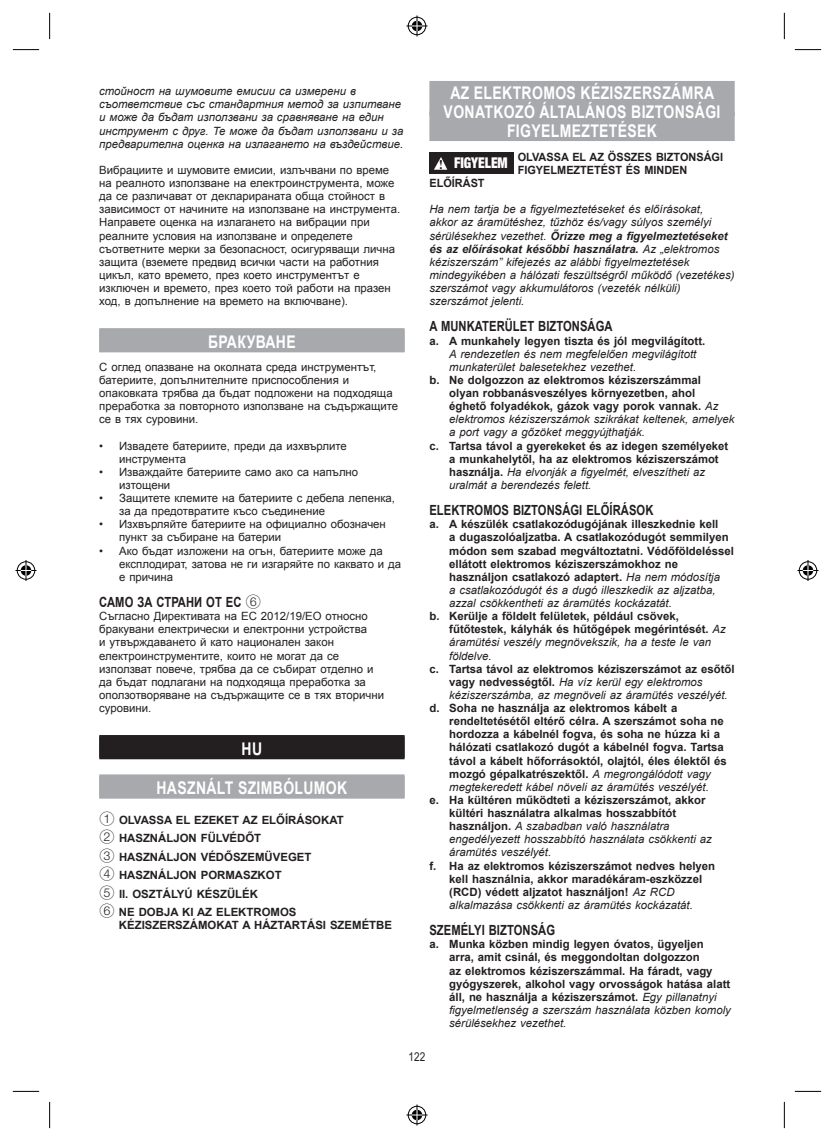
<style>
.page{position:relative;width:834px;height:1141px;background:#fff}
.page>*{position:absolute;margin:0;border:0;box-sizing:border-box;transform-origin:0 0}
.t1{font:700 17.5px/19.2px "Arial";letter-spacing:.025em;color:#fff;text-align:center;scale:.8 1}
.t2{font:900 condensed 14.88px "Helvetica Neue LT Pro";letter-spacing:-.005em;color:#fff;scale:.9 1}
.t3{font:700 14px "Arial";letter-spacing:.005em;color:#231f20;scale:.8 1}
.t4{font:12.25px "Arial Narrow";color:#231f20}
.t5{font:700 11.38px/13.1px "Arial";color:#231f20}
.t6{font:11.38px/13.1px "Arial";color:#231f20}
.t7{font:italic 11.38px/13.1px "Arial";color:#231f20}
.t8{font:700 11.38px/13.1px "Arial";color:#231f20;scale:.96 1}
.s1{font-family:"Circle He Nu";font-weight:300;font-size:15.75px}
.s2{font-family:"Times New Roman";font-weight:700;font-stretch:normal;font-size:13.47px;color:#231f20}
.s3{font-weight:700}
.s4{font-weight:400;font-style:italic}
.s5{font-weight:700;font-style:normal}
</style>
<div class="page">
<div style="left:99px;top:328px;width:305px;height:24px;background:#a8a9ad"></div>
<div style="left:99px;top:736px;width:305px;height:23px;background:#231f20"></div>
<div style="left:99px;top:735px;width:305px;height:23px;background:#231f20"></div>
<div style="left:99px;top:776px;width:305px;height:23px;background:#c3c4c7"></div>
<div style="left:99px;top:774px;width:305px;height:24px;background:#a8a9ad"></div>
<div style="left:429px;top:81px;width:305px;height:35px;background:#a8a9ad"></div>
<div style="left:429px;top:111px;width:305px;height:30px;background:#a8a9ad"></div>
<div style="left:429px;top:153px;width:85px;height:21px;background:#231f20"></div>
<svg style="left:434px;top:157px;width:13px;height:13px"></svg>
<svg style="left:13px;top:49px;width:26px;height:1px"></svg>
<svg style="left:794px;top:49px;width:27px;height:1px"></svg>
<svg style="left:13px;top:1091px;width:26px;height:1px"></svg>
<svg style="left:794px;top:1091px;width:27px;height:1px"></svg>
<svg style="left:49px;top:13px;width:1px;height:26px"></svg>
<svg style="left:49px;top:1102px;width:1px;height:26px"></svg>
<svg style="left:783px;top:13px;width:1px;height:26px"></svg>
<svg style="left:783px;top:1102px;width:1px;height:26px"></svg>
<svg style="left:406px;top:15px;width:21px;height:21px"></svg>
<svg style="left:406px;top:1104px;width:21px;height:21px"></svg>
<svg style="left:15px;top:560px;width:21px;height:21px"></svg>
<svg style="left:797px;top:560px;width:21px;height:21px"></svg>
<p class="t7" style="left:99px;top:85px;width:305px">стойност на шумовите емисии са измерени в съответствие със стандартния метод за изпитване и може да бъдат използвани за сравняване на един инструмент с друг. Те може да бъдат използвани и за предварителна оценка на излагането на въздействие.</p>
<p class="t6" style="left:99px;top:163px;width:302px">Вибрациите и шумовите емисии, излъчвани по време на реалното използване на електроинструмента, може да се различават от декларираната обща стойност в зависимост от начините на използване на инструмента.<br>Направете оценка на излагането на вибрации при реалните условия на използване и определете съответните мерки за безопасност, осигуряващи лична защита (вземете предвид всички части на работния цикъл, като времето, през което инструментът е изключен и времето, през което той работи на празен ход, в допълнение на времето на включване).</p>
<h1 class="t1" style="left:208px;top:333px;width:111px">БРАКУВАНЕ</h1>
<p class="t6" style="left:99px;top:360px;width:300px">С оглед опазване на околната среда инструментът, батериите, допълнителните приспособления и опаковката трябва да бъдат подложени на подходяща преработка за повторното използване на съдържащите се в тях суровини.</p>
<p class="t6" style="left:119px;top:439px;width:229px;text-indent:-20px">• Извадете батериите, преди да изхвърлите инструмента</p>
<p class="t6" style="left:119px;top:465px;width:240px;text-indent:-20px">• Изваждайте батериите само ако са напълно изтощени</p>
<p class="t6" style="left:119px;top:492px;width:277px;text-indent:-20px">• Защитете клемите на батериите с дебела лепенка, за да предотвратите късо съединение</p>
<p class="t6" style="left:119px;top:518px;width:268px;text-indent:-20px">• Изхвърляйте батериите на официално обозначен пункт за събиране на батерии</p>
<p class="t6" style="left:119px;top:544px;width:283px;text-indent:-20px">• Ако бъдат изложени на огън, батериите може да експлодират, затова не ги изгаряйте по каквато и да е причина</p>
<p class="t3" style="left:99px;top:593px;width:204px">САМО ЗА СТРАНИ ОТ ЕС <span class="s1">6</span></p>
<p class="t6" style="left:99px;top:610px;width:286px">Съгласно Директивата на ЕС 2012/19/EO относно бракувани електрически и електронни устройства<br>и утвърждаването й като национален закон електроинструментите, които не могат да се използват повече, трябва да се събират отделно и да бъдат подлагани на подходяща преработка за оползотворяване на съдържащите се в тях вторични суровини.</p>
<h1 class="t1" style="left:241px;top:740px;width:27px">HU</h1>
<h1 class="t1" style="left:156px;top:779px;width:240px">HASZNÁLT SZIMBÓLUMOK</h1>
<p class="t5" style="left:99px;top:811px;width:246px;line-height:18.4px"><span class="s1">1</span> OLVASSA EL EZEKET AZ ELŐÍRÁSOKAT<br><span class="s1">2</span> HASZNÁLJON FÜLVÉDŐT<br><span class="s1">3</span> HASZNÁLJON VÉDŐSZEMÜVEGET<br><span class="s1">4</span> HASZNÁLJON PORMASZKOT<br><span class="s1">5</span> II. OSZTÁLYÚ KÉSZÜLÉK<br><span class="s1">6</span> NE DOBJA KI AZ ELEKTROMOS</p>
<p class="t5" style="left:119px;top:919px;width:274px">KÉZISZERSZÁMOKAT A HÁZTARTÁSI SZEMÉTBE</p>
<h1 class="t1" style="left:443px;top:83px;width:347px">AZ ELEKTROMOS KÉZISZERSZÁMRA<br>VONATKOZÓ ÁLTALÁNOS BIZTONSÁGI<br>FIGYELMEZTETÉSEK</h1>
<h2 class="t2" style="left:438px;top:154px;width:78px"><span class="s2">!</span> FIGYELEM</h2>
<p class="t8" style="left:517px;top:151px;width:215px">OLVASSA EL AZ ÖSSZES BIZTONSÁGI<br>FIGYELMEZTETÉST ÉS MINDEN</p>
<p class="t8" style="left:429px;top:177px;width:59px">ELŐÍRÁST</p>
<p class="t7" style="left:429px;top:203px;width:306px">Ha nem tartja be a figyelmeztetéseket és előírásokat,<br>akkor az áramütéshez, tűzhöz és/vagy súlyos személyi sérülésekhez vezethet. <span class="s3">Őrizze meg a figyelmeztetéseket és az előírásokat későbbi használatra.</span> Az „elektromos kéziszerszám” kifejezés az alábbi figyelmeztetések mindegyikében a hálózati feszültségről működő (vezetékes) szerszámot vagy akkumulátoros (vezeték nélküli) szerszámot jelenti.</p>
<p class="t3" style="left:429px;top:317px;width:230px">A MUNKATERÜLET BIZTONSÁGA</p>
<p class="t5" style="left:429px;top:334px;width:277px">a. A munkahely legyen tiszta és jól megvilágított.</p>
<p class="t7" style="left:449px;top:347px;width:248px">A rendezetlen és nem megfelelően megvilágított munkaterület balesetekhez vezethet.</p>
<p class="t5" style="left:449px;top:374px;width:287px;text-indent:-20px">b. Ne dolgozzon az elektromos kéziszerszámmal<br>olyan robbanásveszélyes környezetben, ahol éghető folyadékok, gázok vagy porok vannak. <span class="s4">Az elektromos kéziszerszámok szikrákat keltenek, amelyek a port vagy a gőzöket meggyújthatják.</span></p>
<p class="t5" style="left:449px;top:439px;width:280px;text-indent:-20px">c. Tartsa távol a gyerekeket és az idegen személyeket a munkahelytől, ha az elektromos kéziszerszámot használja. <span class="s4">Ha elvonják a figyelmét, elveszítheti az uralmát a berendezés felett.</span></p>
<p class="t3" style="left:429px;top:501px;width:281px">ELEKTROMOS BIZTONSÁGI ELŐÍRÁSOK</p>
<p class="t5" style="left:449px;top:518px;width:286px;text-indent:-20px">a. A készülék csatlakozódugójának illeszkednie kell<br>a dugaszolóaljzatba. A csatlakozódugót semmilyen módon sem szabad megváltoztatni. Védőföldeléssel ellátott elektromos kéziszerszámokhoz ne használjon csatlakozó adaptert. <span class="s4">Ha nem módosítja<br>a csatlakozódugót és a dugó illeszkedik az aljzatba, azzal csökkentheti az áramütés kockázatát.</span></p>
<p class="t5" style="left:449px;top:610px;width:278px;text-indent:-20px">b. Kerülje a földelt felületek, például csövek, fűtőtestek, kályhák és hűtőgépek megérintését. <span class="s4">Az áramütési veszély megnövekszik, ha a teste le van földelve.</span></p>
<p class="t7" style="left:449px;top:662px;width:287px;text-indent:-20px"><span class="s5">c. Tartsa távol az elektromos kéziszerszámot az esőtől vagy nedvességtől.</span> Ha víz kerül egy elektromos kéziszerszámba, az megnöveli az áramütés veszélyét.</p>
<p class="t5" style="left:449px;top:702px;width:279px;text-indent:-20px">d. Soha ne használja az elektromos kábelt a rendeltetésétől eltérő célra. A szerszámot soha ne hordozza a kábelnél fogva, és soha ne húzza ki a hálózati csatlakozó dugót a kábelnél fogva. Tartsa távol a kábelt hőforrásoktól, olajtól, éles élektől és mozgó gépalkatrészektől. <span class="s4">A megrongálódott vagy megtekeredett kábel növeli az áramütés veszélyét.</span></p>
<p class="t5" style="left:449px;top:794px;width:264px;text-indent:-20px">e. Ha kültéren működteti a kéziszerszámot, akkor kültéri használatra alkalmas hosszabbítót használjon. <span class="s4">A szabadban való használatra engedélyezett hosszabbító használata csökkenti az áramütés veszélyét.</span></p>
<p class="t5" style="left:449px;top:859px;width:267px;text-indent:-20px">f. Ha az elektromos kéziszerszámot nedves helyen kell használnia, akkor maradékáram-eszközzel (RCD) védett aljzatot használjon! <span class="s4">Az RCD alkalmazása csökkenti az áramütés kockázatát.</span></p>
<p class="t3" style="left:429px;top:921px;width:158px">SZEMÉLYI BIZTONSÁG</p>
<p class="t5" style="left:449px;top:938px;width:283px;text-indent:-20px">a. Munka közben mindig legyen óvatos, ügyeljen arra, amit csinál, és meggondoltan dolgozzon<br>az elektromos kéziszerszámmal. Ha fáradt, vagy gyógyszerek, alkohol vagy orvosságok hatása alatt áll, ne használja a kéziszerszámot. <span class="s4">Egy pillanatnyi figyelmetlenség a szerszám használata közben komoly sérülésekhez vezethet.</span></p>
<p class="t4" style="left:408px;top:1047px;width:18px">122</p>
</div>
